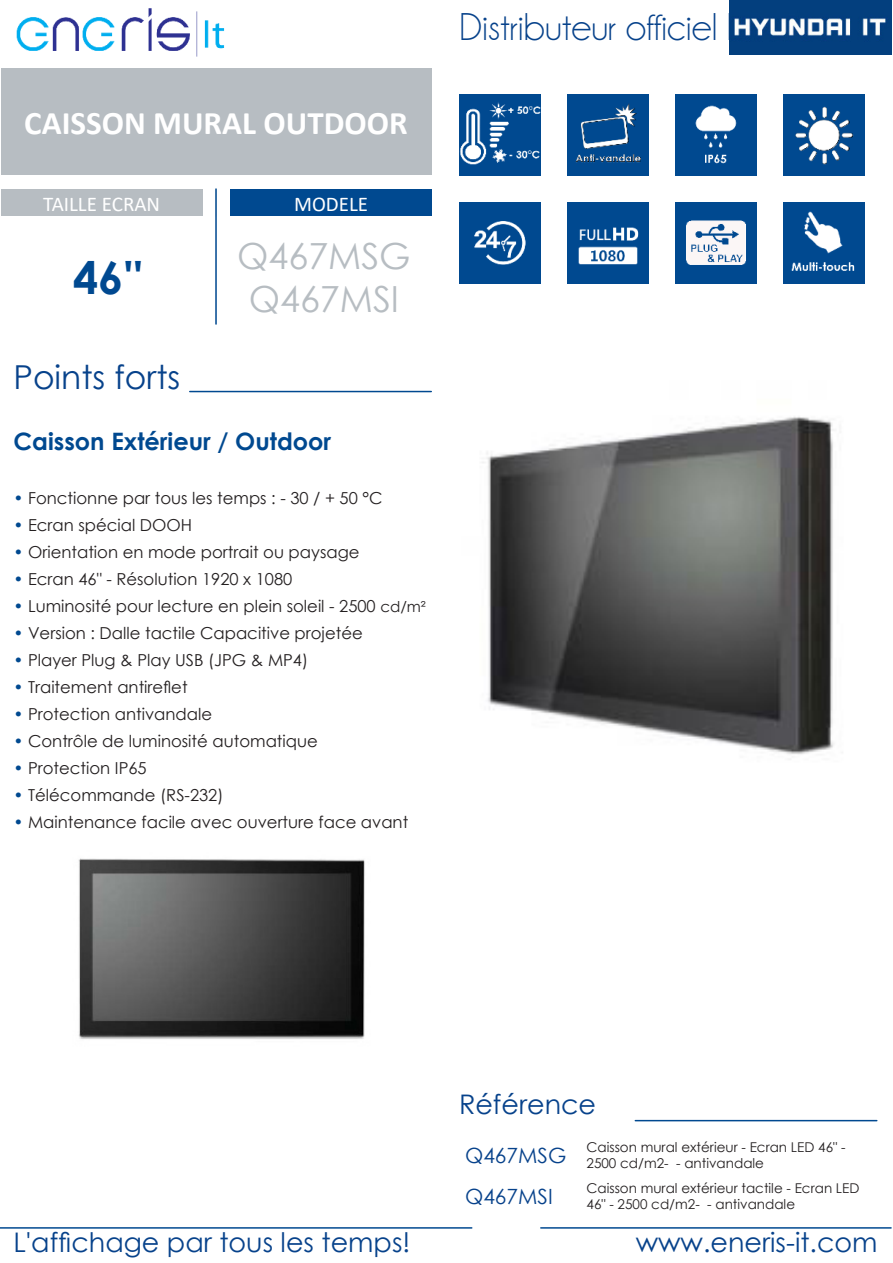
<style>
.page{position:relative;width:893px;height:1263px;background:#fff}
.page>*{position:absolute;margin:0;border:0;box-sizing:border-box;transform-origin:0 0}
.t1{font:700 45px "Century Gothic";color:#004990}
.t2{font:39px "Champagne&Limousines";color:#07428b}
.t3{font:36px/43.2px "Century Gothic";color:#b7bdc2;text-align:center}
.t4{font:700 33px "Calibri";color:#fff}
.t5{font:33px "Century Gothic";color:#07428b}
.t6{font:27px "Century Gothic";color:#07428b}
.t7{font:700 24px "Century Gothic";color:#004990}
.t8{font:21px "Calibri";color:#fff}
.t9{font:21px "Century Gothic";color:#07428b}
.t10{font:16.5px "Century Gothic";color:#231f20}
.t11{font:13.5px/16.2px "Century Gothic";color:#231f20}
.s1{color:#004990}
.s2{font-size:15px}
</style>
<div class="page">
<img style="left:78px;top:858px;width:287px;height:181px">
<img style="left:482px;top:417px;width:352px;height:338px">
<div style="left:1px;top:68px;width:430px;height:107px;background:#b7bdc2"></div>
<div style="left:1px;top:190px;width:202px;height:26px;background:#b7bdc2"></div>
<div style="left:230px;top:190px;width:202px;height:26px;background:#004990"></div>
<hr style="left:215px;top:189px;width:2px;height:135px;background:#004990">
<img style="left:16px;top:8px;width:209px;height:49px">
<img style="left:729px;top:0;width:162px;height:54px">
<hr style="left:190px;top:391px;width:241px;height:1px;background:#004990">
<hr style="left:635px;top:1120px;width:242px;height:1px;background:#004990">
<hr style="left:0;top:1227px;width:472px;height:2px;background:#004990">
<hr style="left:541px;top:1227px;width:350px;height:2px;background:#004990">
<img style="left:459px;top:202px;width:81px;height:82px">
<img style="left:675px;top:94px;width:81px;height:82px">
<img style="left:567px;top:94px;width:81px;height:82px">
<img style="left:783px;top:94px;width:81px;height:82px">
<img style="left:459px;top:94px;width:81px;height:82px">
<img style="left:567px;top:202px;width:81px;height:82px">
<img style="left:675px;top:202px;width:81px;height:82px">
<img style="left:783px;top:202px;width:81px;height:82px">
<h3 class="t4" style="left:24px;top:103px;width:385px">CAISSON MURAL OUTDOOR</h3>
<p class="t8" style="left:43px;top:191px;width:119px">TAILLE ECRAN</p>
<p class="t8" style="left:294px;top:191px;width:76px">MODELE</p>
<h1 class="t1" style="left:73px;top:257px;width:72px">46''</h1>
<h3 class="t5" style="left:14px;top:359px;width:168px">Points forts</h3>
<h3 class="t3" style="left:237px;top:233px;width:175px">Q467MSG<br>Q467MSI</h3>
<h3 class="t7" style="left:14px;top:430px;width:319px">Caisson Extérieur / Outdoor</h3>
<p class="t10" style="left:14px;top:487px;width:370px"><span class="s1">•</span> Fonctionne par tous les temps : - 30 / + 50 °C</p>
<p class="t10" style="left:14px;top:514px;width:180px"><span class="s1">•</span> Ecran spécial DOOH</p>
<p class="t10" style="left:14px;top:541px;width:348px"><span class="s1">•</span> Orientation en mode portrait ou paysage</p>
<p class="t10" style="left:14px;top:568px;width:280px"><span class="s1">•</span> Ecran 46" - Résolution 1920 x 1080</p>
<p class="t10" style="left:14px;top:595px;width:414px"><span class="s1">•</span> Luminosité pour lecture en plein soleil - 2500 <span class="s2">cd/m²</span></p>
<p class="t10" style="left:14px;top:622px;width:351px"><span class="s1">•</span> Version : Dalle tactile Capacitive projetée</p>
<p class="t10" style="left:14px;top:649px;width:296px"><span class="s1">•</span> Player Plug &amp; Play USB (JPG &amp; MP4)</p>
<p class="t10" style="left:14px;top:676px;width:176px"><span class="s1">•</span> Traitement antireflet</p>
<p class="t10" style="left:14px;top:703px;width:200px"><span class="s1">•</span> Protection antivandale</p>
<p class="t10" style="left:14px;top:730px;width:306px"><span class="s1">•</span> Contrôle de luminosité automatique</p>
<p class="t10" style="left:14px;top:757px;width:135px"><span class="s1">•</span> Protection IP65</p>
<p class="t10" style="left:14px;top:784px;width:212px"><span class="s1">•</span> Télécommande (RS-232)</p>
<p class="t10" style="left:14px;top:811px;width:396px"><span class="s1">•</span> Maintenance facile avec ouverture face avant</p>
<h2 class="t2" style="left:460px;top:8px;width:421px">Distributeur officiel Huynday It</h2>
<h3 class="t6" style="left:459px;top:1089px;width:139px">Référence</h3>
<p class="t9" style="left:465px;top:1143px;width:103px">Q467MSG</p>
<p class="t11" style="left:586px;top:1138px;width:260px">Caisson mural extérieur - Ecran LED 46" -<br>2500 cd/m2- - antivandale</p>
<p class="t9" style="left:465px;top:1184px;width:89px">Q467MSI</p>
<p class="t11" style="left:586px;top:1179px;width:274px">Caisson mural extérieur tactile - Ecran LED<br>46" - 2500 cd/m2- - antivandale</p>
<h3 class="t6" style="left:14px;top:1224px;width:398px">L'affichage par tous les temps!</h3>
<h3 class="t6" style="left:636px;top:1224px;width:243px">www.eneris-it.com</h3>
</div>
